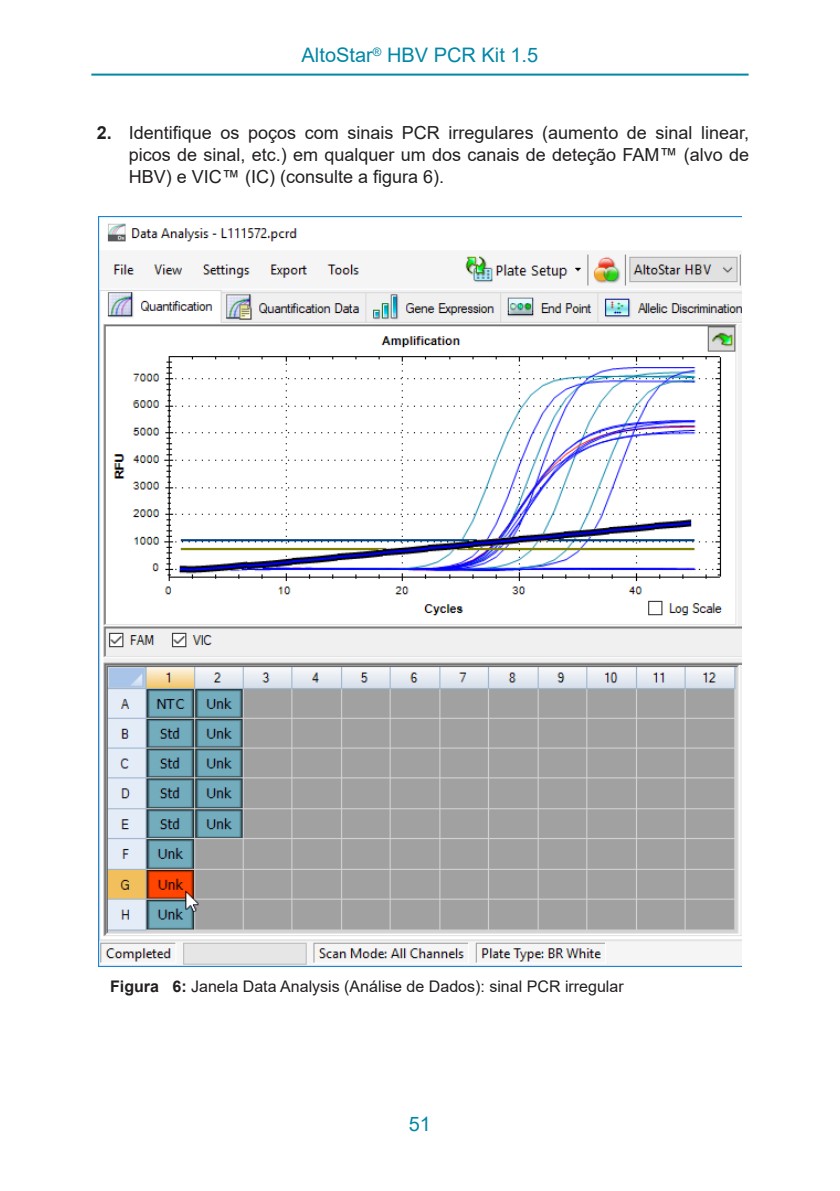
<style>
.page{position:relative;width:840px;height:1191px;background:#fff}
.page>*{position:absolute;margin:0;border:0;box-sizing:border-box;transform-origin:0 0}
.Seitenkopf{font:20px "Arial";color:#0087a6}
.t1{font:18px/22px "Arial";color:#231f20;text-align:justify}
.Titel{font:16px "Arial";color:#231f20}
.s1{font-weight:700}
</style>
<div class="page">
<hr style="left:91px;top:74px;width:657px;height:2px;background:#0087a6">
<img style="left:99px;top:217px;width:641px;height:749px">
<p class="Seitenkopf" style="left:301px;top:41px;width:238px">AltoStar<sup>®</sup> HBV PCR Kit 1.5</p>
<p class="t1" style="left:129px;top:122px;width:621px;text-indent:-32px"><span class="s1">2.</span> Identifique os poços com sinais PCR irregulares (aumento de sinal linear, picos de sinal, etc.) em qualquer um dos canais de deteção FAM™ (alvo de HBV) e VIC™ (IC) (consulte a figura 6).</p>
<p class="Titel" style="left:110px;top:975px;width:515px"><span class="s1">Figura 6:</span> Janela Data Analysis (Análise de Dados): sinal PCR irregular</p>
<p class="Seitenkopf" style="left:408px;top:1110px;width:24px">51</p>
</div>
